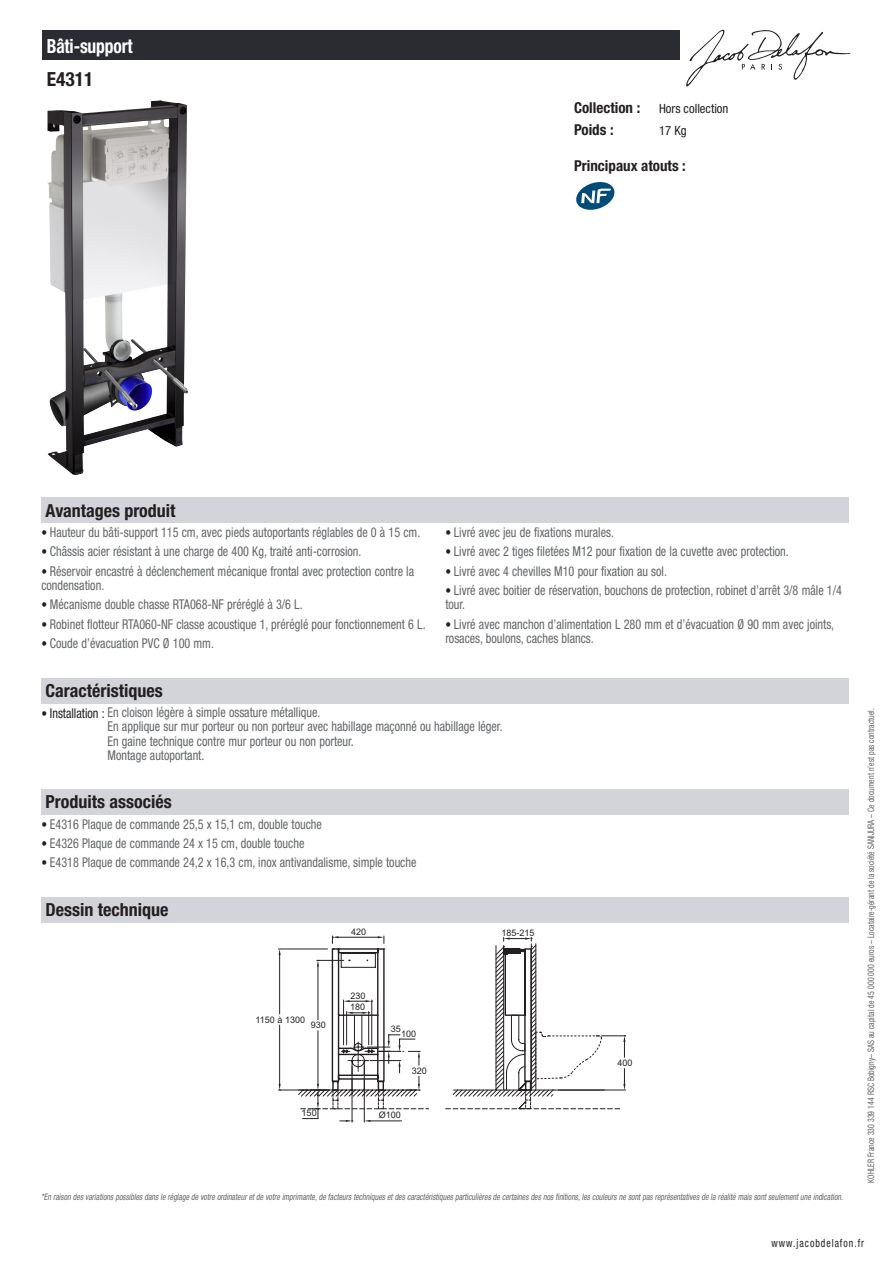
<style>
.page{position:relative;width:893px;height:1263px;background:#fff}
.page>*{position:absolute;margin:0;border:0;box-sizing:border-box;transform-origin:0 0}
.t1{font:700 condensed 19.5px "Helvetica Neue LT Std";letter-spacing:-.01em;color:#fff;scale:.9 1}
.t2{font:700 condensed 19.5px "Helvetica Neue LT Std";color:#231f20}
.t3{font:700 condensed 18px "Helvetica Neue LT Std";color:#231f20}
.info{font:700 condensed 15px "Helvetica Neue LT Std";color:#231f20}
.t4{font:condensed 13.5px/14.2px "Helvetica Neue LT Std";color:#626568;scale:.9 1}
.info-2{font:condensed 12.75px "Helvetica Neue LT Std";color:#231f20}
.t5{font:condensed 11.25px "Helvetica Neue LT Std";letter-spacing:.1em;color:#231f20;scale:.87 1}
.t6{font:italic condensed 9px "Helvetica Neue LT Std";color:#626568;scale:.87 1}
.t7{font:condensed 9px "Helvetica Neue LT Std";color:#626568;scale:.87 1}
.IMG_DB_Schema{font:9px "Arial";color:#231f20}
.s1{font-size:12.75px;color:#231f20}
.s2{color:#231f20}
</style>
<div class="page">
<svg style="left:686px;top:30px;width:164px;height:57px"></svg>
<img style="left:47px;top:100px;width:141px;height:375px">
<svg style="left:576px;top:182px;width:38px;height:28px"></svg>
<div style="left:41px;top:497px;width:808px;height:26px;background:#d3d4da"></div>
<div style="left:41px;top:678px;width:808px;height:25px;background:#d3d4da"></div>
<div style="left:41px;top:789px;width:808px;height:26px;background:#d3d4da"></div>
<div style="left:41px;top:897px;width:808px;height:26px;background:#d3d4da"></div>
<hr style="left:278px;top:949px;width:49px;height:1px;background:#231f20">
<hr style="left:278px;top:1090px;width:49px;height:1px;background:#231f20">
<hr style="left:279px;top:955px;width:1px;height:59px;background:#231f20">
<hr style="left:279px;top:1025px;width:1px;height:59px;background:#231f20">
<svg style="left:279px;top:1084px;width:2px;height:7px"></svg>
<svg style="left:298px;top:936px;width:328px;height:186px"></svg>
<div style="left:43px;top:30px;width:637px;height:30px;background:#2a2c32"></div>
<p class="t1" style="left:47px;top:34px;width:97px">Bâti-support</p>
<p class="t2" style="left:47px;top:67px;width:48px">E4311</p>
<p class="info" style="left:574px;top:99px;width:68px">Collection :</p>
<p class="info-2" style="left:659px;top:102px;width:71px">Hors collection</p>
<p class="info" style="left:574px;top:120px;width:41px">Poids :</p>
<p class="info-2" style="left:659px;top:123px;width:29px">17 Kg</p>
<p class="info" style="left:574px;top:157px;width:113px">Principaux atouts :</p>
<p class="t3" style="left:46px;top:499px;width:131px">Avantages produit</p>
<p class="t4" style="left:41px;top:525px;width:423px"><span class="s1">•</span> Hauteur du bâti-support 115 cm, avec pieds autoportants réglables de 0 à 15 cm.</p>
<p class="t4" style="left:41px;top:544px;width:357px"><span class="s1">•</span> Châssis acier résistant à une charge de 400 Kg, traité anti-corrosion.</p>
<p class="t4" style="left:41px;top:564px;width:416px"><span class="s1">•</span> Réservoir encastré à déclenchement mécanique frontal avec protection contre la condensation.</p>
<p class="t4" style="left:41px;top:597px;width:292px"><span class="s1">•</span> Mécanisme double chasse RTA068-NF préréglé à 3/6 L.</p>
<p class="t4" style="left:41px;top:617px;width:428px"><span class="s1">•</span> Robinet flotteur RTA060-NF classe acoustique 1, préréglé pour fonctionnement 6 L.</p>
<p class="t4" style="left:41px;top:636px;width:193px"><span class="s1">•</span> Coude d’évacuation PVC Ø 100 mm.</p>
<p class="t4" style="left:445px;top:525px;width:189px"><span class="s1">•</span> Livré avec jeu de fixations murales.</p>
<p class="t4" style="left:445px;top:544px;width:383px"><span class="s1">•</span> Livré avec 2 tiges filetées M12 pour fixation de la cuvette avec protection.</p>
<p class="t4" style="left:445px;top:564px;width:248px"><span class="s1">•</span> Livré avec 4 chevilles M10 pour fixation au sol.</p>
<p class="t4" style="left:445px;top:583px;width:442px"><span class="s1">•</span> Livré avec boitier de réservation, bouchons de protection, robinet d’arrêt 3/8 mâle 1/4 tour.</p>
<p class="t4" style="left:445px;top:617px;width:433px"><span class="s1">•</span> Livré avec manchon d’alimentation L 280 mm et d’évacuation Ø 90 mm avec joints, rosaces, boulons, caches blancs.</p>
<p class="t3" style="left:46px;top:680px;width:119px">Caractéristiques</p>
<p class="t4" style="left:41px;top:705px;width:312px"><span class="s1">•</span> <span class="s2">Installation :</span> En cloison légère à simple ossature métallique.</p>
<p class="t4" style="left:107px;top:719px;width:440px">En applique sur mur porteur ou non porteur avec habillage maçonné ou habillage léger.<br>En gaine technique contre mur porteur ou non porteur.<br>Montage autoportant.</p>
<p class="t3" style="left:46px;top:791px;width:128px">Produits associés</p>
<p class="t4" style="left:41px;top:817px;width:313px"><span class="s1">•</span> E4316 Plaque de commande 25,5 x 15,1 cm, double touche</p>
<p class="t4" style="left:41px;top:836px;width:294px"><span class="s1">•</span> E4326 Plaque de commande 24 x 15 cm, double touche</p>
<p class="t4" style="left:41px;top:855px;width:418px"><span class="s1">•</span> E4318 Plaque de commande 24,2 x 16,3 cm, inox antivandalisme, simple touche</p>
<p class="t3" style="left:46px;top:899px;width:124px">Dessin technique</p>
<p class="IMG_DB_Schema" style="left:351px;top:926px;width:17px">420</p>
<p class="IMG_DB_Schema" style="left:501px;top:927px;width:35px">185-215</p>
<p class="IMG_DB_Schema" style="left:351px;top:989px;width:17px">230</p>
<p class="IMG_DB_Schema" style="left:256px;top:1013px;width:51px">1150 à 1300</p>
<p class="IMG_DB_Schema" style="left:311px;top:1019px;width:17px">930</p>
<p class="IMG_DB_Schema" style="left:350px;top:1001px;width:17px">180</p>
<p class="IMG_DB_Schema" style="left:391px;top:1023px;width:12px">35</p>
<p class="IMG_DB_Schema" style="left:401px;top:1027px;width:17px">100</p>
<p class="IMG_DB_Schema" style="left:412px;top:1065px;width:17px">320</p>
<p class="IMG_DB_Schema" style="left:302px;top:1107px;width:17px">150</p>
<p class="IMG_DB_Schema" style="left:379px;top:1109px;width:24px">Ø100</p>
<p class="IMG_DB_Schema" style="left:617px;top:1057px;width:17px">400</p>
<p class="t7" style="left:866px;top:1183px;width:547px;rotate:-90deg">KOHLER France 330 339 144 RSC Bobigny– SAS au capital de 45 000 000 euros – Locataire-gérant de la société SANIJURA – Ce document n’est pas contractuel.</p>
<p class="t6" style="left:41px;top:1191px;width:925px">*En raison desvariationspossiblesdansle réglage de votre ordinateuretde votre imprimante,de facteurstechniquesetdescaractéristiquesparticulièresde certainesdesnosfinitions,lescouleursne sontpasreprésentativesde la réalité maissontseulementune indication.</p>
<p class="t5" style="left:772px;top:1237px;width:108px">www.jacobdelafon.fr</p>
</div>
